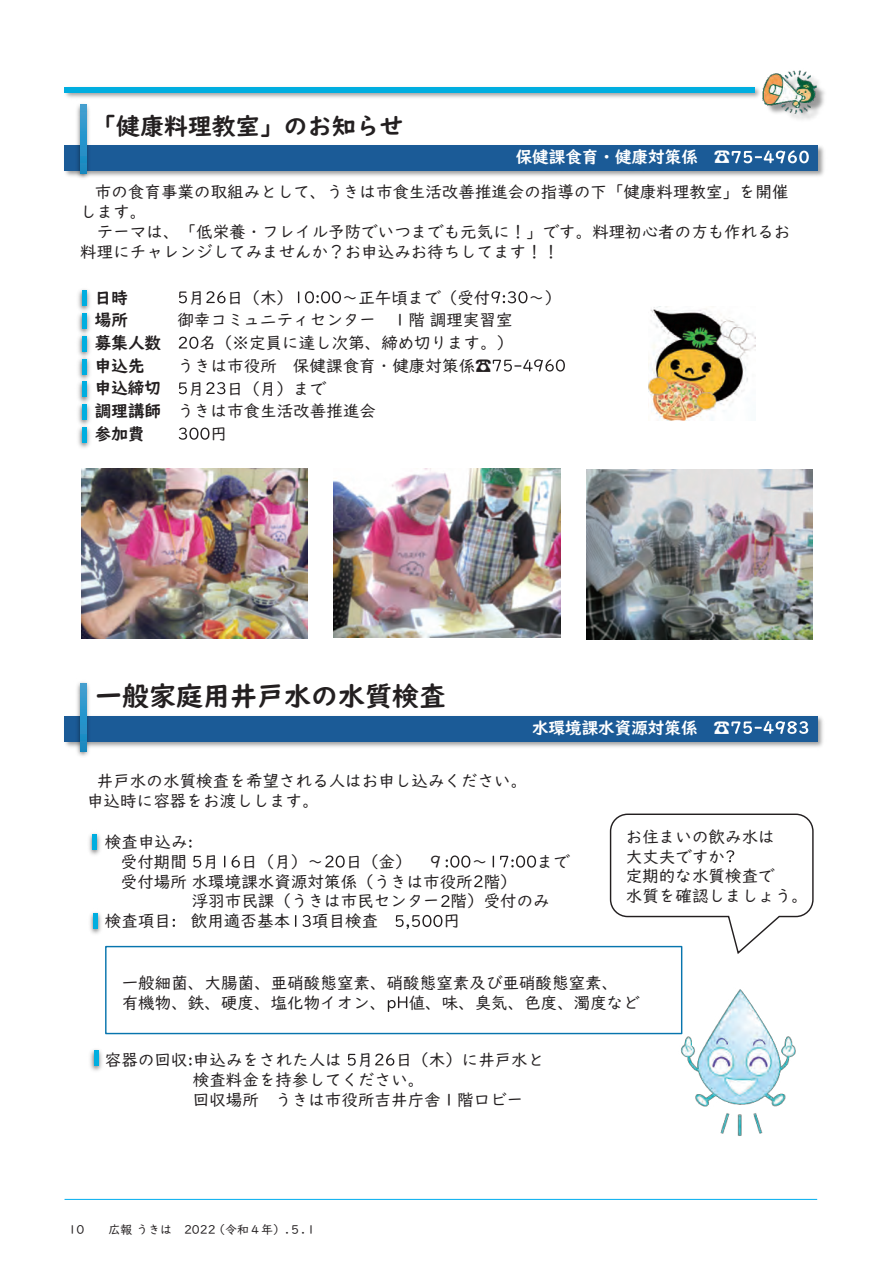
<style>
.page{position:relative;width:893px;height:1263px;background:#fff}
.page>*{position:absolute;margin:0;border:0;box-sizing:border-box;transform-origin:0 0}
.t1{font:27px "UD Digi Kyokasho NP B";color:#231f20}
.t2{font:24px "UD Digi Kyokasho NP B";color:#231f20}
.t3{font:16.65px "UD Digi Kyokasho NP R";color:#231f20}
.t4{font:16.5px/19.8px "UD Digi Kyokasho NP R";color:#231f20}
.t5{font:16.5px "UD Digi Kyokasho NP B";color:#fff}
.t6{font:16.5px "UD Digi Kyokasho NP B";color:#231f20}
.t7{font:12px "UD Digi Kyokasho NP R";color:#231f20}
.s1{font-family:"UD Digi Kyokasho NP B"}
</style>
<div class="page">
<img style="left:64px;top:145px;width:439px;height:31px">
<img style="left:503px;top:146px;width:321px;height:30px">
<div style="left:65px;top:145px;width:753px;height:26px;background:#1b5b97"></div>
<svg style="left:732px;top:150px;width:77px;height:13px"></svg>
<img style="left:792px;top:82px;width:33px;height:38px">
<img style="left:763px;top:70px;width:55px;height:47px">
<img style="left:64px;top:84px;width:700px;height:17px">
<div style="left:64px;top:87px;width:691px;height:5px;background:#00aee0"></div>
<img style="left:74px;top:100px;width:19px;height:78px">
<svg style="left:81px;top:105px;width:5px;height:68px"></svg>
<img style="left:64px;top:741px;width:455px;height:6px">
<img style="left:519px;top:716px;width:304px;height:31px">
<div style="left:64px;top:716px;width:754px;height:25px;background:#1b5b97"></div>
<svg style="left:731px;top:721px;width:77px;height:13px"></svg>
<img style="left:74px;top:682px;width:19px;height:74px">
<svg style="left:81px;top:683px;width:5px;height:68px"></svg>
<img style="left:78px;top:289px;width:12px;height:19px">
<div style="left:82px;top:290px;width:5px;height:16px;background:#00aee0"></div>
<img style="left:78px;top:308px;width:12px;height:23px">
<div style="left:82px;top:313px;width:5px;height:15px;background:#00aee0"></div>
<svg style="left:493px;top:359px;width:72px;height:13px"></svg>
<svg style="left:179px;top:291px;width:8px;height:12px"></svg>
<svg style="left:206px;top:291px;width:20px;height:12px"></svg>
<svg style="left:298px;top:291px;width:43px;height:12px"></svg>
<svg style="left:491px;top:291px;width:36px;height:12px"></svg>
<svg style="left:179px;top:337px;width:19px;height:12px"></svg>
<svg style="left:179px;top:382px;width:8px;height:12px"></svg>
<svg style="left:206px;top:382px;width:19px;height:12px"></svg>
<svg style="left:179px;top:428px;width:30px;height:12px"></svg>
<img style="left:78px;top:331px;width:12px;height:23px">
<div style="left:82px;top:336px;width:5px;height:15px;background:#00aee0"></div>
<img style="left:78px;top:354px;width:12px;height:23px">
<div style="left:82px;top:359px;width:5px;height:15px;background:#00aee0"></div>
<img style="left:78px;top:377px;width:12px;height:23px">
<div style="left:82px;top:382px;width:5px;height:15px;background:#00aee0"></div>
<img style="left:78px;top:400px;width:12px;height:23px">
<div style="left:82px;top:404px;width:5px;height:16px;background:#00aee0"></div>
<img style="left:78px;top:423px;width:12px;height:25px">
<div style="left:82px;top:427px;width:5px;height:16px;background:#00aee0"></div>
<svg style="left:189px;top:840px;width:3px;height:8px"></svg>
<svg style="left:193px;top:856px;width:8px;height:12px"></svg>
<svg style="left:224px;top:855px;width:16px;height:13px"></svg>
<svg style="left:325px;top:855px;width:20px;height:13px"></svg>
<svg style="left:446px;top:855px;width:24px;height:13px"></svg>
<svg style="left:493px;top:855px;width:43px;height:13px"></svg>
<svg style="left:474px;top:875px;width:9px;height:12px"></svg>
<svg style="left:441px;top:895px;width:9px;height:12px"></svg>
<svg style="left:173px;top:919px;width:2px;height:8px"></svg>
<svg style="left:295px;top:915px;width:16px;height:12px"></svg>
<svg style="left:396px;top:915px;width:46px;height:14px"></svg>
<svg style="left:189px;top:1057px;width:3px;height:8px"></svg>
<svg style="left:348px;top:1054px;width:8px;height:12px"></svg>
<svg style="left:375px;top:1053px;width:19px;height:13px"></svg>
<svg style="left:388px;top:996px;width:19px;height:16px"></svg>
<svg style="left:609px;top:813px;width:205px;height:142px"></svg>
<img style="left:89px;top:833px;width:12px;height:22px">
<div style="left:92px;top:834px;width:5px;height:16px;background:#00aee0"></div>
<img style="left:90px;top:912px;width:12px;height:22px">
<div style="left:93px;top:913px;width:5px;height:15px;background:#00aee0"></div>
<img style="left:90px;top:1049px;width:12px;height:22px">
<div style="left:94px;top:1050px;width:5px;height:16px;background:#00aee0"></div>
<img style="left:654px;top:982px;width:142px;height:154px">
<img style="left:649px;top:307px;width:106px;height:114px">
<img style="left:81px;top:469px;width:226px;height:169px">
<img style="left:586px;top:470px;width:227px;height:169px">
<div style="left:105px;top:946px;width:577px;height:88px;border:1px solid #0875ae"></div>
<img style="left:334px;top:469px;width:226px;height:169px">
<hr style="left:65px;top:1199px;width:752px;height:1px;background:#00aeef">
<h2 class="t2" style="left:92px;top:111px;width:313px">「健康料理教室」のお知らせ</h2>
<p class="t5" style="left:516px;top:147px;width:216px">保健課食育・健康対策係 ☎</p>
<p class="t3" style="left:95px;top:183px;width:695px">市の食育事業の取組みとして、うきは市食生活改善推進会の指導の下「健康料理教室」を開催</p>
<p class="t4" style="left:80px;top:202px;width:68px">します。</p>
<p class="t4" style="left:97px;top:222px;width:695px">テーマは、「低栄養・フレイル予防でいつまでも元気に！」です。料理初心者の方も作れるお</p>
<p class="t4" style="left:80px;top:242px;width:481px">料理にチャレンジしてみませんか？お申込みお待ちしてます！！</p>
<p class="t6" style="left:95px;top:288px;width:35px">日時</p>
<p class="t4" style="left:188px;top:288px;width:18px">月</p>
<p class="t4" style="left:227px;top:288px;width:68px">日（木）</p>
<p class="t4" style="left:342px;top:288px;width:150px">～正午頃まで（受付</p>
<p class="t4" style="left:528px;top:288px;width:35px">～）</p>
<p class="t6" style="left:95px;top:310px;width:35px">場所</p>
<p class="t4" style="left:177px;top:310px;width:337px">御幸コミュニティセンター １階調理実習室</p>
<p class="t6" style="left:95px;top:333px;width:68px">募集人数</p>
<p class="t4" style="left:199px;top:333px;width:315px">名（※定員に達し次第、締め切ります。）</p>
<p class="t6" style="left:95px;top:378px;width:68px">申込締切</p>
<p class="t4" style="left:188px;top:379px;width:18px">月</p>
<p class="t4" style="left:227px;top:379px;width:101px">日（月）まで</p>
<p class="t6" style="left:95px;top:424px;width:51px">参加費</p>
<p class="t4" style="left:210px;top:424px;width:18px">円</p>
<p class="t6" style="left:95px;top:356px;width:51px">申込先</p>
<p class="t4" style="left:178px;top:356px;width:315px">うきは市役所 保健課食育・健康対策係☎</p>
<p class="t4" style="left:95px;top:401px;width:283px"><span class="s1">調理講師</span> うきは市食生活改善推進会</p>
<h1 class="t1" style="left:95px;top:680px;width:353px">一般家庭用井戸水の水質検査</h1>
<p class="t4" style="left:87px;top:771px;width:442px;text-indent:10px">井戸水の水質検査を希望される人はお申し込みください。申込時に容器をお渡しします。</p>
<p class="t5" style="left:532px;top:718px;width:200px">水環境課水資源対策係 ☎</p>
<p class="t4" style="left:121px;top:832px;width:100px;text-indent:-16px">検査申込み<br>受付期間 月</p>
<p class="t4" style="left:241px;top:852px;width:84px">日（月）～</p>
<p class="t4" style="left:346px;top:852px;width:100px">日（金） ９</p>
<p class="t4" style="left:471px;top:852px;width:18px">～</p>
<p class="t4" style="left:537px;top:852px;width:35px">まで</p>
<p class="t4" style="left:121px;top:872px;width:397px">受付場所水環境課水資源対策係（うきは市役所 階）</p>
<p class="t4" style="left:192px;top:891px;width:360px">浮羽市民課（うきは市民センター 階）受付のみ</p>
<p class="t4" style="left:105px;top:911px;width:187px">検査項目 飲用適否基本</p>
<p class="t4" style="left:312px;top:911px;width:68px">項目検査</p>
<p class="t4" style="left:443px;top:911px;width:18px">円</p>
<p class="t4" style="left:626px;top:827px;width:184px">お住まいの飲み水は<br>大丈夫ですか<br>定期的な水質検査で<br>水質を確認しましょう。</p>
<p class="t4" style="left:122px;top:973px;width:498px">一般細菌、大腸菌、亜硝酸態窒素、硝酸態窒素及び亜硝酸態窒素、有機物、鉄、硬度、塩化物イオン、</p>
<p class="t4" style="left:409px;top:992px;width:232px">値、味、臭気、色度、濁度など</p>
<p class="t4" style="left:193px;top:1050px;width:353px;text-indent:203px">日（木）に井戸水と検査料金を持参してください。<br>回収場所 うきは市役所吉井庁舎１階ロビー</p>
<p class="t4" style="left:105px;top:1050px;width:270px">容器の回収申込みをされた人は 月</p>
<p class="t7" style="left:69px;top:1222px;width:17px">10</p>
<p class="t7" style="left:108px;top:1222px;width:210px">広報 うきは　2022 （令和４年）.５.１</p>
</div>
